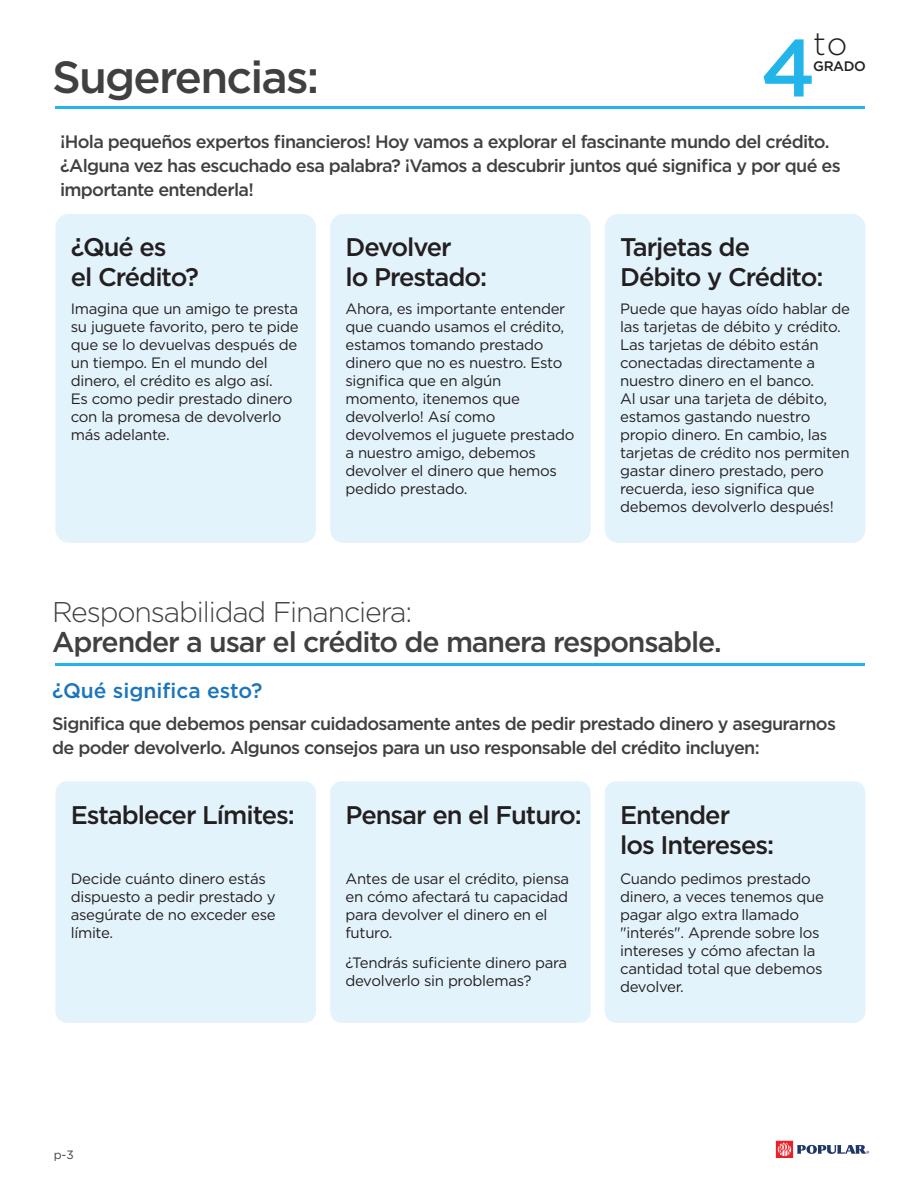
<style>
.page{position:relative;width:918px;height:1188px;background:#fff}
.page>*{position:absolute;margin:0;border:0;box-sizing:border-box;transform-origin:0 0}
.t1{font:500 81px "Gotham";color:#23b5e9}
.t2{font:500 45px "Gotham";letter-spacing:-.04em;color:#404041}
.t3{font:300 32.25px "Gotham";color:#231f20}
.t4{font:500 28.5px "Gotham";letter-spacing:-.04em;color:#404041}
.t5{font:300 28.5px "Gotham";letter-spacing:-.04em;color:#404041}
.t6{font:500 25.5px/30px "Gotham";letter-spacing:-.04em;color:#231f20}
.t7{font:500 21px "Gotham";color:#1b75bb}
.t8{font:500 18px/24px "Gotham";letter-spacing:-.04em;color:#404041}
.t9{font:15px/18px "Gotham";letter-spacing:-.02em;color:#231f20}
.t10{font:500 13.8px "Gotham";letter-spacing:-.03em;color:#231f20}
.t11{font:12px "Gotham";color:#3f3f3f}
</style>
<div class="page">
<svg style="left:776px;top:1141px;width:93px;height:17px"></svg>
<hr style="left:55px;top:106px;width:810px;height:3px;background:#23b5e9">
<hr style="left:55px;top:663px;width:810px;height:3px;background:#23b5e9">
<div style="left:55px;top:214px;width:261px;height:329px;background:#e3f3fb;border-radius:13px"></div>
<div style="left:330px;top:214px;width:261px;height:329px;background:#e3f3fb;border-radius:13px"></div>
<div style="left:605px;top:214px;width:260px;height:329px;background:#e3f3fb;border-radius:13px"></div>
<div style="left:55px;top:781px;width:261px;height:242px;background:#e3f3fb;border-radius:12px"></div>
<div style="left:330px;top:781px;width:261px;height:242px;background:#e3f3fb;border-radius:12px"></div>
<div style="left:605px;top:781px;width:260px;height:242px;background:#e3f3fb;border-radius:12px"></div>
<h2 class="t2" style="left:52px;top:48px;width:269px">Sugerencias:</h2>
<h3 class="t3" style="left:813px;top:23px;width:36px">to</h3>
<h1 class="t1" style="left:761px;top:15px;width:57px">4</h1>
<p class="t10" style="left:813px;top:57px;width:54px">GRADO</p>
<p class="t8" style="left:60px;top:129px;width:782px">¡Hola pequeños expertos financieros! Hoy vamos a explorar el fascinante mundo del crédito. ¿Alguna vez has escuchado esa palabra? ¡Vamos a descubrir juntos qué significa y por qué es importante entenderla!</p>
<h3 class="t6" style="left:71px;top:232px;width:130px">¿Qué es<br>el Crédito?</h3>
<p class="t9" style="left:71px;top:300px;width:229px">Imagina que un amigo te presta su juguete favorito, pero te pide que se lo devuelvas después de un tiempo. En el mundo del dinero, el crédito es algo así.<br>Es como pedir prestado dinero con la promesa de devolverlo más adelante.</p>
<h3 class="t6" style="left:345px;top:232px;width:143px">Devolver<br>lo Prestado:</h3>
<p class="t9" style="left:345px;top:300px;width:231px">Ahora, es importante entender que cuando usamos el crédito, estamos tomando prestado dinero que no es nuestro. Esto significa que en algún momento, ¡tenemos que devolverlo! Así como devolvemos el juguete prestado a nuestro amigo, debemos devolver el dinero que hemos pedido prestado.</p>
<h3 class="t5" style="left:52px;top:594px;width:362px">Responsabilidad Financiera:</h3>
<h3 class="t6" style="left:620px;top:232px;width:205px">Tarjetas de<br>Débito y Crédito:</h3>
<p class="t9" style="left:620px;top:300px;width:231px">Puede que hayas oído hablar de las tarjetas de débito y crédito.<br>Las tarjetas de débito están conectadas directamente a nuestro dinero en el banco.<br>Al usar una tarjeta de débito, estamos gastando nuestro propio dinero. En cambio, las tarjetas de crédito nos permiten gastar dinero prestado, pero recuerda, ¡eso significa que debemos devolverlo después!</p>
<h3 class="t4" style="left:52px;top:623px;width:671px">Aprender a usar el crédito de manera responsable.</h3>
<h3 class="t7" style="left:52px;top:677px;width:212px">¿Qué significa esto?</h3>
<p class="t8" style="left:52px;top:711px;width:785px">Significa que debemos pensar cuidadosamente antes de pedir prestado dinero y asegurarnos de poder devolverlo. Algunos consejos para un uso responsable del crédito incluyen:</p>
<h3 class="t6" style="left:71px;top:799px;width:226px">Establecer Límites:</h3>
<p class="t9" style="left:71px;top:870px;width:207px">Decide cuánto dinero estás dispuesto a pedir prestado y asegúrate de no exceder ese límite.</p>
<h3 class="t6" style="left:345px;top:799px;width:238px">Pensar en el Futuro:</h3>
<p class="t9" style="left:345px;top:870px;width:225px">Antes de usar el crédito, piensa en cómo afectará tu capacidad para devolver el dinero en el futuro.</p>
<p class="t9" style="left:345px;top:954px;width:223px">¿Tendrás suficiente dinero para devolverlo sin problemas?</p>
<h3 class="t6" style="left:620px;top:799px;width:156px">Entender<br>los Intereses:</h3>
<p class="t9" style="left:620px;top:870px;width:205px">Cuando pedimos prestado dinero, a veces tenemos que pagar algo extra llamado "interés". Aprende sobre los intereses y cómo afectan la cantidad total que debemos devolver.</p>
<p class="t11" style="left:54px;top:1147px;width:22px">p-3</p>
</div>
